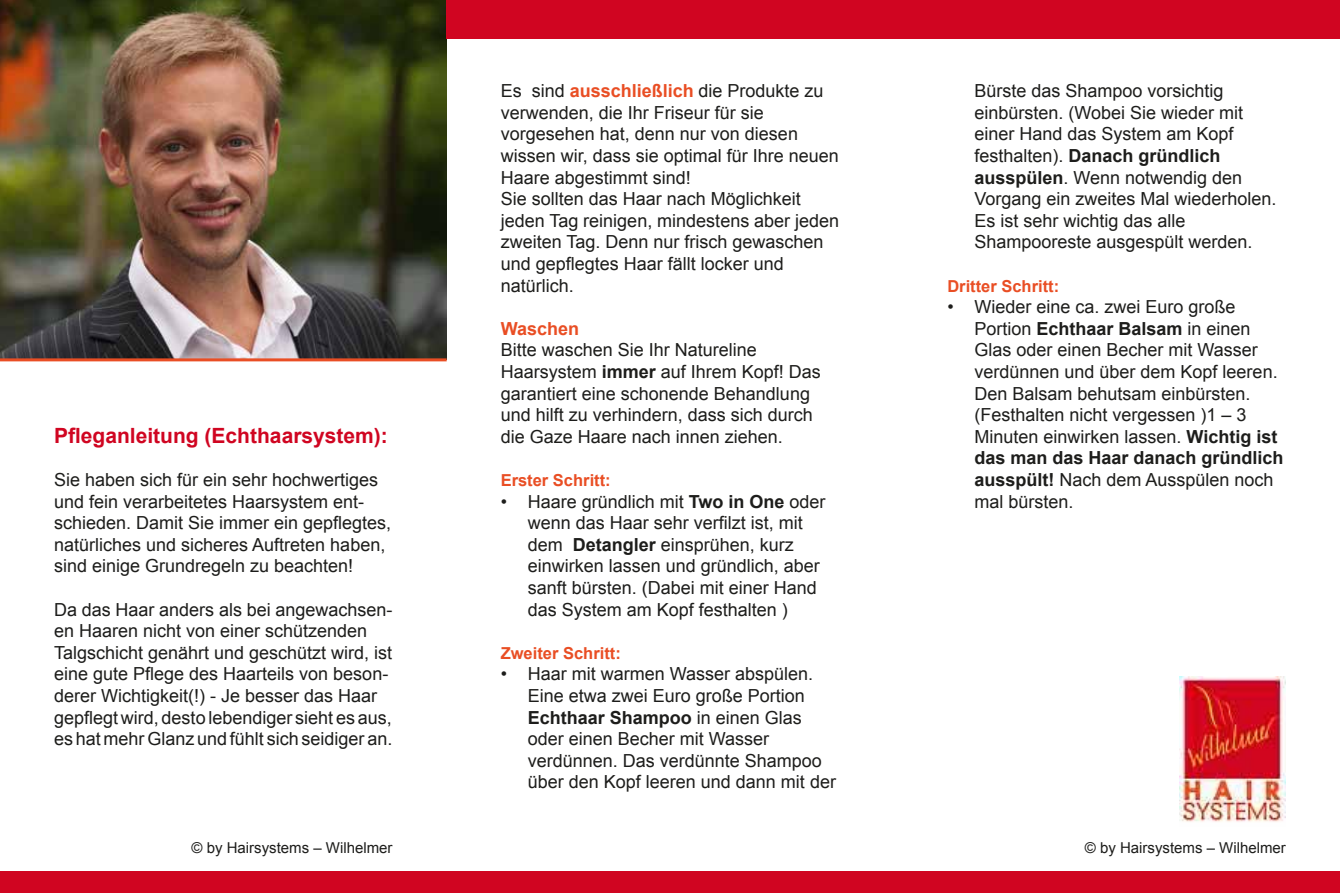
<style>
.page{position:relative;width:1340px;height:893px;background:#fff}
.page>*{position:absolute;margin:0;border:0;box-sizing:border-box;transform-origin:0 0}
.t1{font:700 21px "Arial";color:#d00521}
.t2{font:18px/21.6px "Arial";color:#1d1d1b}
.t3{font:700 18px "Arial";color:#e94e24}
.t4{font:700 16.5px "Arial";color:#e94e24}
.t5{font:15px "Arial";color:#1d1d1b}
.s1{font-weight:700;color:#e94e24}
.s2{font-weight:700}
</style>
<div class="page">
<img style="left:0;top:0;width:446px;height:358px">
<img style="left:1179px;top:676px;width:106px;height:146px">
<div style="left:446px;top:0;width:893px;height:38px;background:#d00521"></div>
<div style="left:0;top:872px;width:1339px;height:21px;background:#d00521"></div>
<hr style="left:0;top:358px;width:446px;height:3px;background:#e94e24">
<p class="t1" style="left:54px;top:421px;width:335px">Pfleganleitung (Echthaarsystem):</p>
<p class="t2" style="left:54px;top:469px;width:339px">Sie haben sich für ein sehr hochwertiges und fein verarbeitetes Haarsystem ent‑ schieden. Damit Sie immer ein gepflegtes, natürliches und sicheres Auftreten haben, sind einige Grundregeln zu beachten!</p>
<p class="t2" style="left:54px;top:599px;width:340px">Da das Haar anders als bei angewachsen&shy;en Haaren nicht von einer schützenden Talgschicht genährt und geschützt wird, ist eine gute Pflege des Haarteils von beson&shy;derer Wichtigkeit(!) - Je besser das Haar gepflegt wird, desto lebendiger sieht es aus, es hat mehr Glanz und fühlt sich seidiger an.</p>
<p class="t5" style="left:191px;top:838px;width:203px">© by Hairsystems – Wilhelmer</p>
<p class="t2" style="left:500px;top:80px;width:340px">Es sind <span class="s1">ausschließlich</span> die Produkte zu verwenden, die Ihr Friseur für sie vorgesehen hat, denn nur von diesen wissen wir, dass sie optimal für Ihre neuen Haare abgestimmt sind!<br>Sie sollten das Haar nach Möglichkeit jeden Tag reinigen, mindestens aber jeden zweiten Tag. Denn nur frisch gewaschen und gepflegtes Haar fällt locker und natürlich.</p>
<p class="t3" style="left:500px;top:316px;width:80px">Waschen</p>
<p class="t2" style="left:500px;top:339px;width:322px">Bitte waschen Sie Ihr Natureline Haarsystem <span class="s2">immer</span> auf Ihrem Kopf! Das garantiert eine schonende Behandlung und hilft zu verhindern, dass sich durch die Gaze Haare nach innen ziehen.</p>
<p class="t4" style="left:500px;top:469px;width:112px">Erster Schritt:</p>
<p class="t2" style="left:527px;top:491px;width:299px;text-indent:-27px">• Haare gründlich mit <span class="s2">Two in One</span> oder wenn das Haar sehr verfilzt ist, mit dem <span class="s2">Detangler</span> einsprühen, kurz einwirken lassen und gründlich, aber sanft bürsten. (Dabei mit einer Hand das System am Kopf festhalten )</p>
<p class="t4" style="left:500px;top:642px;width:122px">Zweiter Schritt:</p>
<p class="t2" style="left:527px;top:663px;width:310px;text-indent:-27px">• Haar mit warmen Wasser abspülen.<br>Eine etwa zwei Euro große Portion<br><span class="s2">Echthaar Shampoo</span> in einen Glas oder einen Becher mit Wasser verdünnen. Das verdünnte Shampoo über den Kopf leeren und dann mit der</p>
<p class="t2" style="left:974px;top:80px;width:304px">Bürste das Shampoo vorsichtig einbürsten. (Wobei Sie wieder mit einer Hand das System am Kopf festhalten). <span class="s2">Danach gründlich ausspülen</span>. Wenn notwendig den<br>Vorgang ein zweites Mal wiederholen.<br>Es ist sehr wichtig das alle<br>Shampooreste ausgespült werden.</p>
<p class="t4" style="left:947px;top:275px;width:113px">Dritter Schritt:</p>
<p class="t2" style="left:974px;top:296px;width:311px;text-indent:-27px">• Wieder eine ca. zwei Euro große<br>Portion <span class="s2">Echthaar Balsam</span> in einen<br>Glas oder einen Becher mit Wasser verdünnen und über dem Kopf leeren.<br>Den Balsam behutsam einbürsten. (Festhalten nicht vergessen )1 – 3<br>Minuten einwirken lassen. <span class="s2">Wichtig ist das man das Haar danach gründlich ausspült!</span> Nach dem Ausspülen noch mal bürsten.</p>
<p class="t5" style="left:1084px;top:838px;width:203px">© by Hairsystems – Wilhelmer</p>
</div>
